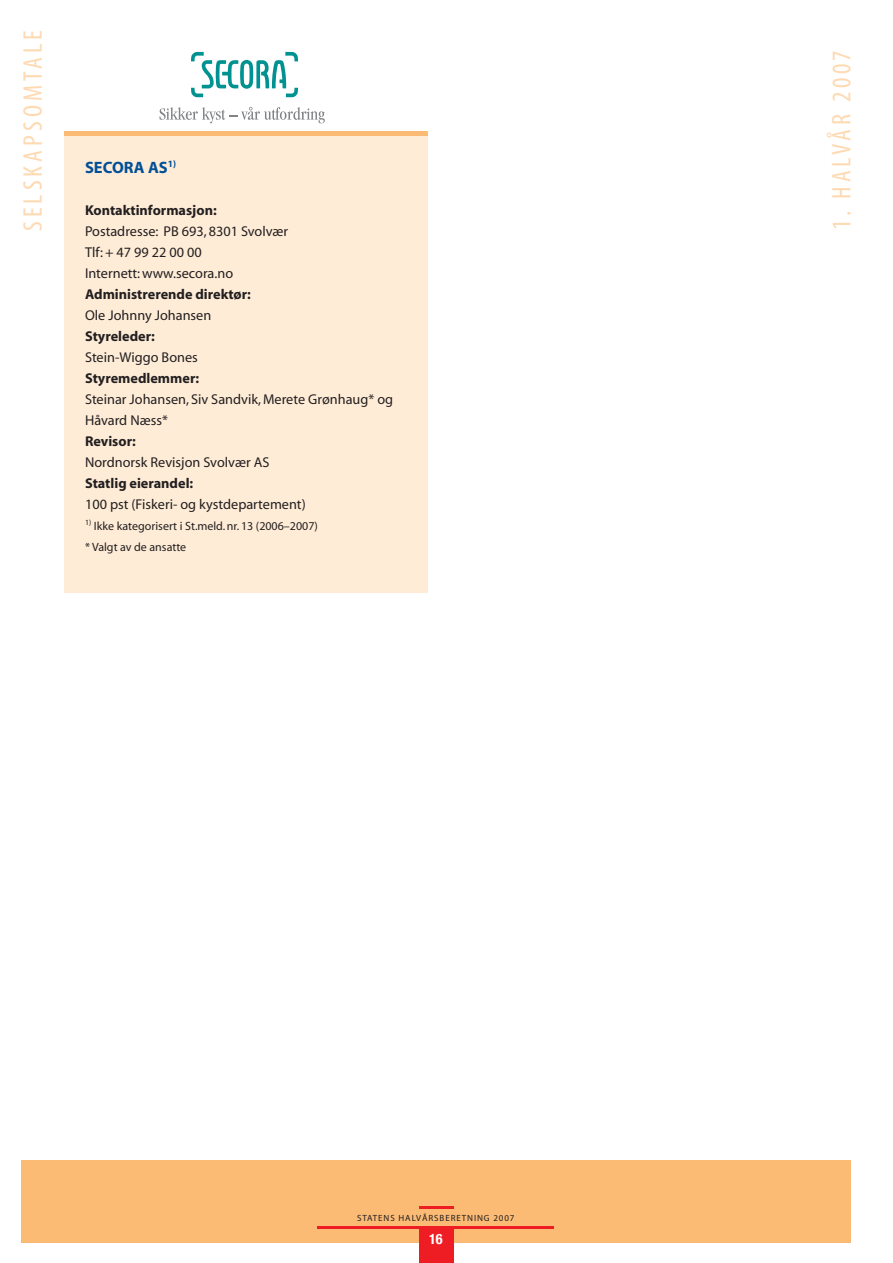
<style>
.page{position:relative;width:893px;height:1263px;background:#fff}
.page>*{position:absolute;margin:0;border:0;box-sizing:border-box;transform-origin:0 0}
.t1{font:condensed 27px "Myriad Pro";letter-spacing:.15em;color:#fedab3}
.t2{font:700 16.5px "Myriad";color:#014f98}
.t3{font:14.25px/21px "Myriad";color:#231f20}
.t4{font:700 14.25px "Myriad";color:#231f20}
.t5{font:700 condensed 14.25px "Helvetica Neue";color:#fff}
.t6{font:12px/21px "Myriad";color:#231f20}
.t7{font:9px "Myriad";letter-spacing:.1em;color:#231f20}
</style>
<div class="page">
<div style="left:64px;top:132px;width:363px;height:461px;background:#feecd7"></div>
<svg style="left:191px;top:52px;width:107px;height:45px"></svg>
<svg style="left:160px;top:107px;width:165px;height:16px"></svg>
<div style="left:21px;top:1160px;width:829px;height:82px;background:#fcbb74"></div>
<div style="left:419px;top:1227px;width:34px;height:36px;background:#ee1d23"></div>
<hr style="left:317px;top:1226px;width:237px;height:2px;background:#ee1d23">
<hr style="left:419px;top:1207px;width:34px;height:2px;background:#ee1d23">
<hr style="left:64px;top:131px;width:363px;height:4px;background:#fcbb74">
<h1 class="t1" style="left:17px;top:231px;width:200px;rotate:-90deg">SELSKAPSOMTALE</h1>
<p class="t2" style="left:85px;top:158px;width:93px">Secora AS<sup>1)</sup></p>
<p class="t4" style="left:85px;top:202px;width:133px">Kontaktinformasjon:</p>
<p class="t3" style="left:85px;top:221px;width:205px">Postadresse: PB 693, 8301 Svolvær<br>Tlf: + 47 99 22 00 00<br>Internett: www.secora.no</p>
<p class="t4" style="left:85px;top:286px;width:167px">Administrerende direktør:</p>
<p class="t3" style="left:85px;top:305px;width:128px">Ole Johnny Johansen</p>
<p class="t4" style="left:85px;top:328px;width:71px">Styreleder:</p>
<p class="t3" style="left:85px;top:347px;width:114px">Stein-Wiggo Bones</p>
<p class="t4" style="left:85px;top:370px;width:116px">Styremedlemmer:</p>
<p class="t3" style="left:85px;top:389px;width:310px">Steinar Johansen, Siv Sandvik, Merete Grønhaug* og<br>Håvard Næss*</p>
<p class="t4" style="left:85px;top:433px;width:52px">Revisor:</p>
<p class="t3" style="left:85px;top:452px;width:186px">Nordnorsk Revisjon Svolvær AS</p>
<p class="t4" style="left:85px;top:475px;width:110px">Statlig eierandel:</p>
<p class="t3" style="left:85px;top:494px;width:222px">100 pst (Fiskeri- og kystdepartement)</p>
<p class="t6" style="left:85px;top:516px;width:234px"><sup>1)</sup> Ikke kategorisert i St.meld. nr. 13 (2006–2007) * Valgt av de ansatte</p>
<p class="t7" style="left:357px;top:1213px;width:159px">STATENS HALVÅRSBERETNING 2007</p>
<p class="t5" style="left:429px;top:1230px;width:15px">16</p>
<h1 class="t1" style="left:825px;top:230px;width:181px;rotate:-90deg">1. HALVÅR 2007</h1>
</div>
